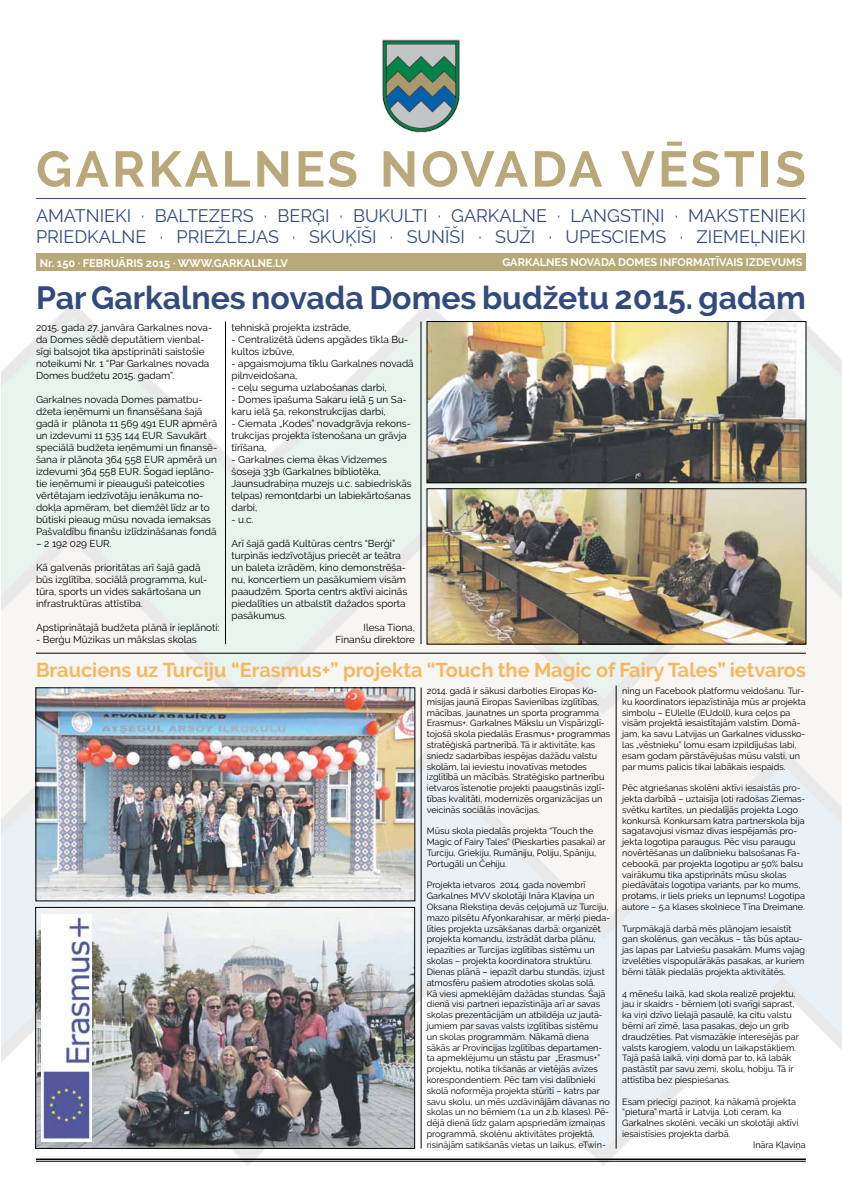
<style>
.page{position:relative;width:842px;height:1191px;background:#fff}
.page>*{position:absolute;margin:0;border:0;box-sizing:border-box;transform-origin:0 0}
.t1{font:700 50px "Raleway";letter-spacing:.06em;color:#b9a879}
.t2{font:700 32px "Raleway";color:#324a7d}
.t3{font:700 20px "Raleway";color:#f6b760}
.t4{font:18px/21.6px "Raleway";color:#324a7d}
.t5{font:700 11px "Raleway";color:#fff}
.t6{font:10px/12px "Raleway";color:#000}
.t7{font:9px/10.8px "Raleway";color:#000}
</style>
<div class="page">
<img style="left:2px;top:302px;width:840px;height:864px">
<hr style="left:36px;top:198px;width:770px;height:1px;background:#324a7d">
<img style="left:382px;top:40px;width:78px;height:93px">
<div style="left:36px;top:253px;width:770px;height:17px;background:#b9a879"></div>
<hr style="left:36px;top:1158px;width:770px;height:2px;background:#000">
<hr style="left:36px;top:1161px;width:770px;height:1px;background:#000">
<hr style="left:36px;top:652px;width:770px;height:1px;background:#000">
<hr style="left:225px;top:321px;width:1px;height:323px;background:#000">
<hr style="left:421px;top:321px;width:1px;height:323px;background:#000">
<img style="left:429px;top:490px;width:375px;height:152px">
<div style="left:427px;top:488px;width:379px;height:156px;border:1px solid #000"></div>
<img style="left:429px;top:323px;width:375px;height:158px">
<div style="left:427px;top:321px;width:379px;height:162px;border:1px solid #000"></div>
<hr style="left:616px;top:685px;width:1px;height:463px;background:#000">
<hr style="left:421px;top:687px;width:1px;height:461px;background:#000">
<img style="left:38px;top:909px;width:375px;height:237px">
<div style="left:36px;top:907px;width:379px;height:241px;border:1px solid #000"></div>
<img style="left:38px;top:689px;width:375px;height:210px">
<img style="left:41px;top:914px;width:50px;height:227px">
<h1 class="t1" style="left:36px;top:140px;width:771px">GARKALNES NOVADA VĒSTIS</h1>
<h3 class="t4" style="left:36px;top:205px;width:771px">amatnieki · baltezers · berģi · bukulti · garkalne · langstiņi · makstenieki priedkalne · priežlejas · skuķīši · sunīši · suži · upesciems · ziemeļnieki</h3>
<p class="t5" style="left:40px;top:256px;width:183px">Nr. 150 · FEBRUĀRIS 2015 · www.garkalne</p>
<p class="t5" style="left:273px;top:256px;width:10px">.lv</p>
<p class="t5" style="left:502px;top:256px;width:302px">GARKALNES NOVADA DOMES INFORMATĪVAIS IZDEVUMS</p>
<h2 class="t2" style="left:36px;top:279px;width:771px">Par Garkalnes novada Domes budžetu 2015. gadam</h2>
<p class="t6" style="left:36px;top:321px;width:178px">2015. gada 27. janvāra Garkalnes nova&shy;da Domes sēdē deputātiem vienbal&shy;sīgi balsojot tika apstiprināti saistošie noteikumi N r. 1 “Par Garkalnes novada Domes budžetu 2015. gadam”.</p>
<p class="t6" style="left:36px;top:393px;width:168px;text-align:justify">Garkalnes novada Domes pamatbu&shy;džeta ieņēmumi un finansēšana šajā gadā ir plānota 11 569 491 EUR</p>
<p class="t6" style="left:182px;top:417px;width:37px">apmērā</p>
<p class="t6" style="left:36px;top:429px;width:183px;text-indent:126px">. Savukārt speciālā budžeta ieņēmumi un finansē&shy;šana ir plānota 364 558 EUR</p>
<p class="t6" style="left:36px;top:429px;width:114px">un izdevumi 11 535 144 EUR</p>
<p class="t6" style="left:167px;top:453px;width:51px">apmērā un</p>
<p class="t6" style="left:36px;top:465px;width:182px;text-indent:103px">. Šogad ieplāno&shy;tie ieņēmumi ir pieauguši pateicoties vērtētajam iedzīvotāju ienākuma no&shy;dokļa apmēram, bet diemžēl līdz ar to būtiski pieaug mūsu novada iemaksas Pašvaldību finanšu izlīdzināšanas fondā</p>
<p class="t6" style="left:36px;top:537px;width:61px">– 2 192 029 EUR</p>
<p class="t6" style="left:110px;top:537px;width:3px">.</p>
<p class="t6" style="left:36px;top:561px;width:173px">Kā galvenās prioritātas arī šajā gadā būs izglītība, sociālā programma, kul&shy;tūra, sports un vides sakārtošana un infrastruktūras attīstība.</p>
<p class="t6" style="left:36px;top:621px;width:185px">Apstiprinātajā budžeta plānā ir ieplānoti:</p>
<p class="t6" style="left:36px;top:633px;width:162px">- Berģu M ūzikas un mākslas skolas</p>
<p class="t6" style="left:36px;top:465px;width:91px">izdevumi 364 558 EUR</p>
<p class="t6" style="left:231px;top:321px;width:121px">tehniskā projekta izstrāde,</p>
<p class="t6" style="left:231px;top:333px;width:178px">- Centralizētā ūdens apgādes tīkla Bu&shy;kultos izbūve,</p>
<p class="t6" style="left:231px;top:357px;width:184px">- apgaismojuma tīklu Garkalnes novadā pilnveidošana,</p>
<p class="t6" style="left:231px;top:381px;width:157px">- ceļu seguma uzlabošanas darbi,</p>
<p class="t6" style="left:231px;top:393px;width:177px">- Domes īpašuma Sakaru ielā 5 un Sa&shy;karu ielā 5a, rekonstrukcijas darbi,</p>
<p class="t6" style="left:231px;top:417px;width:181px">- Ciemata „Kodes” novadgrāvja rekons&shy;trukcijas projekta īstenošana un grāvja tīrīšana,</p>
<p class="t6" style="left:231px;top:453px;width:182px">- Garkalnes ciema ēkas Vidzemes šoseja 33b (Garkalnes bibliotēka,<br>Jaunsudrabiņa muzejs u.c. sabiedriskās telpas) remontdarbi un labiekārtošanas darbi,</p>
<p class="t6" style="left:231px;top:513px;width:23px">- u.c.</p>
<p class="t6" style="left:231px;top:537px;width:165px">Arī šajā gadā Kultūras centrs “Berģi”</p>
<p class="t6" style="left:231px;top:549px;width:171px">turpinās iedzīvotājus priecēt ar teātra</p>
<p class="t6" style="left:231px;top:561px;width:176px">un baleta izrādēm, kino demonstrēša-</p>
<p class="t6" style="left:231px;top:573px;width:176px">nu, koncertiem un pasākumiem visām</p>
<p class="t6" style="left:231px;top:585px;width:177px">paaudzēm. Sporta centrs aktīvi aicinās</p>
<p class="t6" style="left:231px;top:597px;width:176px">piedalīties un atbalstīt dažados sporta</p>
<p class="t6" style="left:231px;top:609px;width:57px">pasākumus.</p>
<p class="t6" style="left:364px;top:621px;width:53px">I lesa Tiona,</p>
<p class="t6" style="left:335px;top:633px;width:81px">Finanšu direktore</p>
<h3 class="t3" style="left:36px;top:659px;width:771px">Brauciens uz Turciju “Erasmus+” projekta “Touch the Magic of Fairy Tales” ietvaros</h3>
<p class="t7" style="left:427px;top:685px;width:185px">2014. gadā ir sākusi darboties Eiropas Ko&shy;misijas jaunā Eiropas Savienības izglītības, mācības, jaunatnes un sporta programma Erasmus+. Garkalnes Mākslu un Vispārizglī&shy;tojošā skola piedalās Erasmus+ programmas stratēģiskā partnerībā. Tā ir aktivitāte, kas sniedz sadarbības iespējas dažādu valstu skolām, lai ieviestu inovatīvas metodes izglītībā un mācībās. Stratēģisko partnerību ietvaros īstenotie projekti paaugstinās izglī&shy;tības kvalitāti, modernizēs organizācijas un veicinās sociālās inovācijas.</p>
<p class="t7" style="left:427px;top:826px;width:180px">M ūsu skola piedalās projekta “Touch the Magic of Fairy Tales” (Pieskarties pasakai) ar Turciju, Grieķiju, Rumāniju, Poliju, Spāniju, Portugāli un Čehiju.</p>
<p class="t7" style="left:427px;top:880px;width:185px">Projekta ietvaros 2014. gada novembrī Garkalnes MVV skolotāji I nāra Kļaviņa un Oksana Riekstiņa devās ceļojumā uz Turciju, mazo pilsētu Afyonkarahisar, ar mērķi pieda&shy;līties projekta uzsākšanas darbā: organizēt projekta komandu, izstrādāt darba plānu, iepazīties ar Turcijas izglītības sistēmu un skolas – projekta koordinatora struktūru.<br>Dienas plānā – iepazīt darbu stundās, izjust atmosfēru pašiem atrodoties skolas solā.<br>Kā viesi apmeklējām dažādas stundas. Šajā dienā visi partneri iepazīstināja arī ar savas skolas prezentācijām un atbildēja uz jautā&shy;jumiem par savas valsts izglītības sistēmu un skolas programmām. Nākamā diena sākās ar Provincijas I zglītības departamen&shy;ta apmeklējumu un stāstu par „Erasmus+” projektu, notika tikšanās ar vietējās avīzes korespondentiem. Pēc tam visi dalībnieki skolā noformēja projekta stūrītī – katrs par savu skolu, un mēs uzdāvinājām dāvanas no skolas un no bērniem (1.a un 2.b. klases). Pē&shy;dējā dienā līdz galam apspriedām izmaiņas programmā, skolēnu aktivitātes projektā, risinājām satikšanās vietas un laikus, eTwin-</p>
<p class="t7" style="left:622px;top:685px;width:185px">ning un Facebook platformu veidošanu. Tur&shy;ku koordinators iepazīstināja mūs ar projekta simbolu – EU lelle (EUdoll), kura ceļos pa visām projektā iesaistītajām valstīm. Domā&shy;jam, ka savu Latvijas un Garkalnes vidussko&shy;las „vēstnieku” lomu esam izpildījušas labi, esam godam pārstāvējušas mūsu valsti, un par mums palicis tikai labākais iespaids.</p>
<p class="t7" style="left:622px;top:782px;width:185px">Pēc atgriešanas skolēni aktīvi iesaistās pro&shy;jekta darbībā – uztaisīja ļoti radošas Ziemas&shy;svētku kartītes, un piedalījās projekta Logo konkursā. Konkursam katra partnerskola bija sagatavojusi vismaz divas iespējamās pro&shy;jekta logotipa paraugus. Pēc visu paraugu novērtēšanas un dalībnieku balsošanas Fa&shy;cebookā, par projekta logotipu ar 50% balsu vairākumu tika apstiprināts mūsu skolas piedāvātais logotipa variants, par ko mums, protams, ir liels prieks un lepnums! Logotipa autore – 5.a klases skolniece Tīna Dreimane.</p>
<p class="t7" style="left:622px;top:923px;width:184px">Turpmākajā darbā mēs plānojam iesaistīt gan skolēnus, gan vecākus – tās būs aptau&shy;jas lapas par Latviešu pasakām. M ums vajag izvelēties vispopulārākās pasakas, ar kuriem bērni tālāk piedalās projekta aktivitātēs.</p>
<p class="t7" style="left:622px;top:988px;width:178px">4 mēnešu laikā, kad skola realizē projektu, jau ir skaidrs - bērniem ļoti svarīgi saprast, ka viņi dzīvo lielajā pasaulē, ka citu valstu bērni arī zīmē, lasa pasakas, dejo un grib draudzēties. Pat vismazākie interesējās par valsts karogiem, valodu un laikapstākļiem.<br>Tajā pašā laikā, viņi domā par to, kā labāk pastāstīt par savu zemi, skolu, hobiju. Tā ir attīstība bez piespiešanas.</p>
<p class="t7" style="left:622px;top:1096px;width:175px">Esam priecīgi paziņot, ka nākamā projekta</p>
<p class="t7" style="left:622px;top:1106px;width:161px">“pietura” martā ir Latvija. Ļoti ceram, ka</p>
<p class="t7" style="left:622px;top:1117px;width:178px">Garkalnes skolēni, vecāki un skolotāji aktīvi</p>
<p class="t7" style="left:622px;top:1128px;width:110px">iesaistīsies projekta darbā.</p>
<p class="t7" style="left:753px;top:1139px;width:54px">I nāra Kļaviņa</p>
</div>
